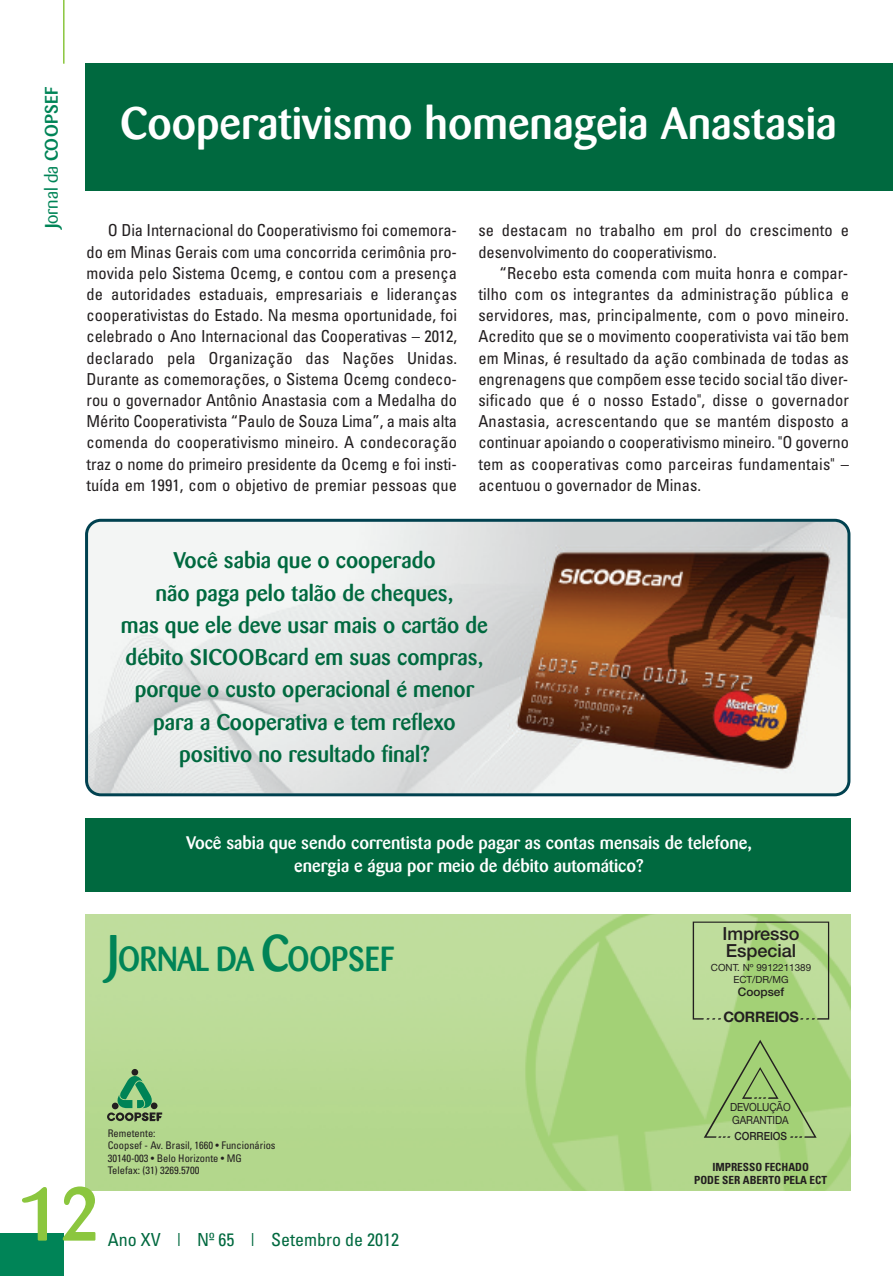
<style>
.page{position:relative;width:893px;height:1276px;background:#fff}
.page>*{position:absolute;margin:0;border:0;box-sizing:border-box;transform-origin:0 0}
.t1{font:500 75px "Barmeno";color:#8bc63e}
.t2{font:500 45px "Barmeno";color:#fff}
.t3{font:500 34.5px "Barmeno";letter-spacing:-.005em;color:#008457;scale:.9 1}
.t4{font:500 22.5px/32.2px "Barmeno";color:#00693f;text-align:center}
.t5{font:500 18px/22.8px "Barmeno";color:#fff;text-align:center}
.t6{font:condensed 18px "Univers";color:#00693f}
.t7{font:500 18px/16.5px "Helvetica Neue";color:#231f20}
.t8{font:500 18px "Barmeno";letter-spacing:.02em;color:#008457}
.t9{font:condensed 16.5px/21.1px "Univers";letter-spacing:.005em;color:#231f20;text-align:justify}
.t10{font:700 14.4px "Helvetica Neue";letter-spacing:-.015em;color:#231f20}
.t11{font:500 11.85px "Helvetica Neue";color:#231f20}
.t12{font:700 condensed 11.25px/13.5px "Univers";color:#231f20;text-align:center}
.t13{font:11.25px/13.5px "Helvetica Neue";letter-spacing:-.005em;color:#231f20;scale:.9 1}
.t14{font:500 11.25px "Helvetica Neue";color:#231f20;scale:.9 1}
.t15{font:condensed 10.5px/12.6px "Univers";color:#231f20}
.t16{font:9.9px/11.9px "Helvetica Neue";color:#231f20;text-align:center}
.s1{font-weight:400}
.s2{font-size:51px}
</style>
<div class="page">
<hr style="left:63px;top:0;width:2px;height:64px;background:#8bc63e">
<div style="left:0;top:1233px;width:64px;height:42px;background:#008457"></div>
<img style="left:85px;top:914px;width:765px;height:276px">
<svg style="left:107px;top:1069px;width:55px;height:52px"></svg>
<svg style="left:693px;top:921px;width:136px;height:98px"></svg>
<svg style="left:704px;top:1039px;width:113px;height:98px"></svg>
<div style="left:85px;top:64px;width:808px;height:127px;background:#00693f"></div>
<svg style="left:85px;top:519px;width:765px;height:277px"></svg>
<div style="left:85px;top:818px;width:765px;height:73px;background:#00693f"></div>
<p class="t8" style="left:44px;top:228px;width:143px;rotate:-90deg">J<span class="s1">ornal da</span> COOPSEF</p>
<h2 class="t2" style="left:120px;top:105px;width:718px">Cooperativismo homenageia Anastasia</h2>
<p class="t9" style="left:87px;top:221px;width:372px;text-indent:21px">O Dia Internacional do Cooperativismo foi comemora&shy;do em Minas Gerais com uma concorrida cerimônia pro&shy;movida pelo Sistema Ocemg, e contou com a presença de autoridades estaduais, empresariais e lideranças cooperativistas do Estado. Na mesma oportunidade, foi celebrado o Ano Internacional das Cooperativas – 2012, declarado pela Organização das Nações Unidas.<br>Durante as comemorações, o Sistema Ocemg condeco&shy;rou o governador Antônio Anastasia com a Medalha do Mérito Cooperativista “Paulo de Souza Lima”, a mais alta comenda do cooperativismo mineiro. A condecoração traz o nome do primeiro presidente da Ocemg e foi insti&shy;tuída em 1991, com o objetivo de premiar pessoas que</p>
<p class="t9" style="left:478px;top:221px;width:372px">se destacam no trabalho em prol do crescimento e desenvolvimento do cooperativismo.</p>
<p class="t9" style="left:478px;top:264px;width:372px;text-indent:21px">“Recebo esta comenda com muita honra e compar&shy;tilho com os integrantes da administração pública e servidores, mas, principalmente, com o povo mineiro.<br>Acredito que se o movimento cooperativista vai tão bem em Minas, é resultado da ação combinada de todas as engrenagens que compõem esse tecido social tão diver&shy;sificado que é o nosso Estado", disse o governador Anastasia, acrescentando que se mantém disposto a continuar apoiando o cooperativismo mineiro. "O governo tem as cooperativas como parceiras fundamentais" – acentuou o governador de Minas.</p>
<h3 class="t4" style="left:121px;top:546px;width:368px">Você sabia que o cooperado<br>não paga pelo talão de cheques,<br>mas que ele deve usar mais o cartão de débito SICOOBcard em suas compras, porque o custo operacional é menor para a Cooperativa e tem reflexo positivo no resultado final?</h3>
<p class="t5" style="left:186px;top:833px;width:567px">Você sabia que sendo correntista pode pagar as contas mensais de telefone, energia e água por meio de débito automático?</p>
<h3 class="t3" style="left:108px;top:945px;width:320px"><span class="s2">J</span>ORNAL DA <span class="s2">C</span>OOPSEF</h3>
<p class="t7" style="left:722px;top:927px;width:79px">Impresso<br>Especial</p>
<p class="t16" style="left:711px;top:963px;width:102px">CONT. Nº 9912211389<br>ECT/DR/MG</p>
<p class="t11" style="left:738px;top:988px;width:48px">Coopsef</p>
<p class="t10" style="left:723px;top:1011px;width:77px">CORREIOS</p>
<p class="t15" style="left:108px;top:1127px;width:169px">Remetente:<br>Coopsef - Av. Brasil, 1660 • Funcionários<br>30140-003 • Belo Horizonte • MG<br>Telefax: (31) 3269.5700</p>
<p class="t13" style="left:730px;top:1101px;width:69px">DEVOLUÇÃO<br>GARANTIDA</p>
<p class="t14" style="left:734px;top:1132px;width:60px">CORREIOS</p>
<p class="t12" style="left:694px;top:1160px;width:134px">IMPRESSO FECHADO<br>PODE SER ABERTO PELA ECT</p>
<h1 class="t1" style="left:19px;top:1183px;width:83px">12</h1>
<p class="t6" style="left:108px;top:1233px;width:293px">Ano XV | Nº 65 | Setembro de 2012</p>
</div>
